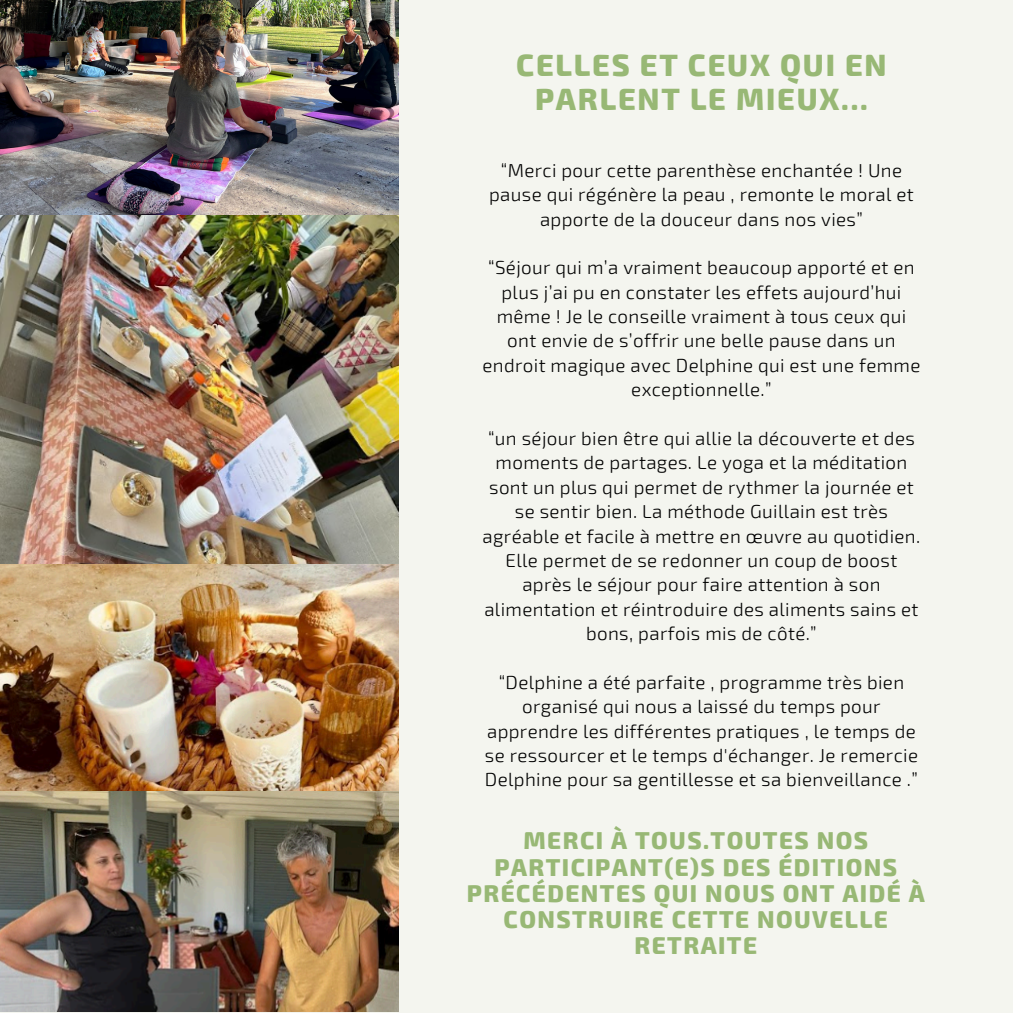
<style>
.page{position:relative;width:1013px;height:1013px;background:#fff}
.page>*{position:absolute;margin:0;border:0;box-sizing:border-box;transform-origin:0 0}
.t1{font:800 30.25px/33.8px "Exo 2";letter-spacing:.06em;color:#98b875;text-align:center}
.t2{font:800 24px/26.2px "Exo 2";letter-spacing:.06em;color:#98b875;text-align:center}
.t3{font:300 18.75px/24.4px "Exo 2";letter-spacing:.02em;color:#000;text-align:center}
</style>
<div class="page">
<div style="left:0;top:0;width:1012px;height:1012px;background:#f4f5ef"></div>
<img style="left:0;top:1px;width:398px;height:1010px">
<h1 class="t1" style="left:516px;top:47px;width:372px">CELLES ET CEUX QUI EN<br>PARLENT LE MIEUX...</h1>
<p class="t3" style="left:489px;top:157px;width:426px">“Merci pour cette parenthèse enchantée ! Une pause qui régénère la peau , remonte le moral et apporte de la douceur dans nos vies”</p>
<p class="t3" style="left:482px;top:255px;width:439px">“Séjour qui m’a vraiment beaucoup apporté et en plus j’ai pu en constater les effets aujourd’hui même ! Je le conseille vraiment à tous ceux qui ont envie de s’offrir une belle pause dans un endroit magique avec Delphine qui est une femme exceptionnelle.”</p>
<p class="t3" style="left:482px;top:425px;width:439px">“un séjour bien être qui allie la découverte et des moments de partages. Le yoga et la méditation sont un plus qui permet de rythmer la journée et se sentir bien. La méthode Guillain est très agréable et facile à mettre en œuvre au quotidien.<br>Elle permet de se redonner un coup de boost après le séjour pour faire attention à son alimentation et réintroduire des aliments sains et bons, parfois mis de côté.”</p>
<h2 class="t3" style="left:485px;top:669px;width:434px">“Delphine a été parfaite , programme très bien organisé qui nous a laissé du temps pour apprendre les différentes pratiques , le temps de se ressourcer et le temps d'échanger. Je remercie Delphine pour sa gentillesse et sa bienveillance .”</h2>
<p class="t2" style="left:467px;top:826px;width:459px">MERCI À TOUS.TOUTES NOS<br>PARTICIPANT(E)S DES ÉDITIONS<br>PRÉCÉDENTES QUI NOUS ONT AIDÉ À<br>CONSTRUIRE CETTE NOUVELLE<br>RETRAITE</p>
</div>
